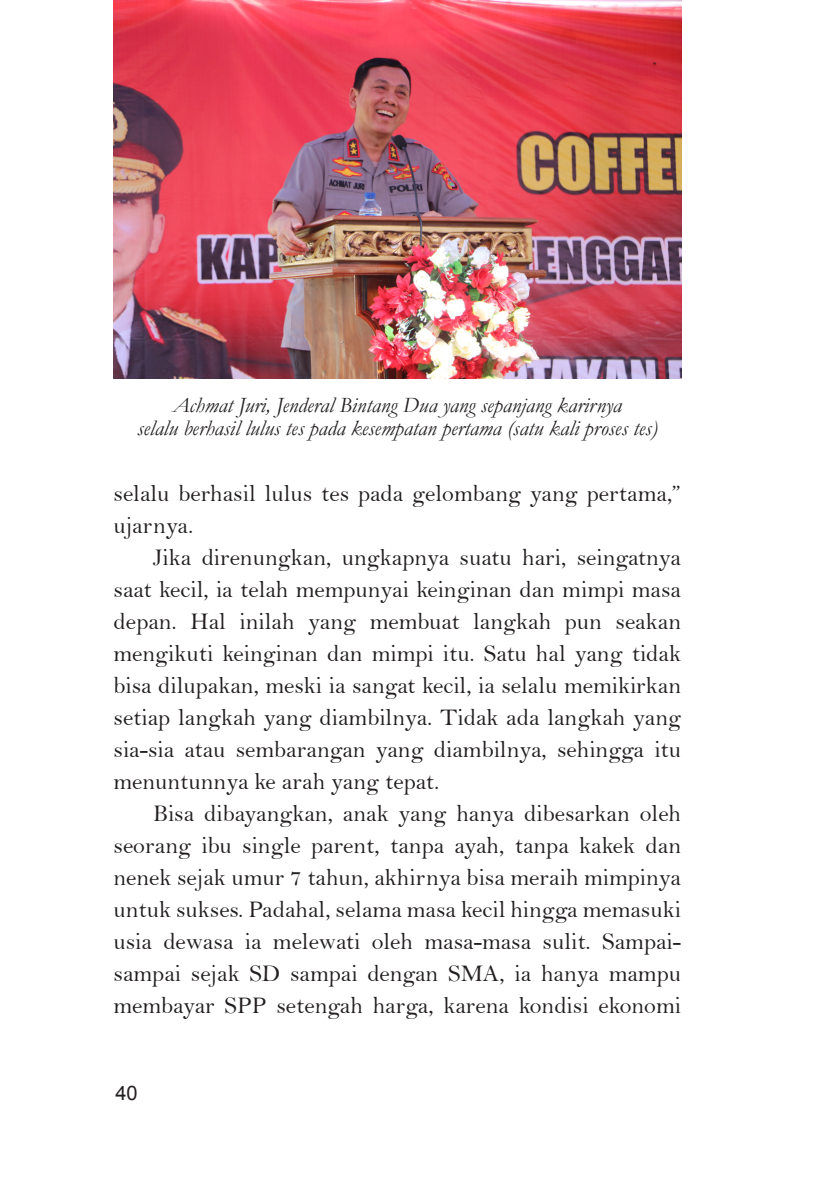
<style>
.page{position:relative;width:823px;height:1191px;background:#fff}
.page>*{position:absolute;margin:0;border:0;box-sizing:border-box;transform-origin:0 0}
.t1{font:24px/32px "Bell";color:#231f20;text-align:justify}
.t2{font:italic 22px "Garamond";color:#231f20}
.t3{font:20px "Arial";color:#231f20}
</style>
<div class="page">
<img style="left:113px;top:0;width:567px;height:378px">
<p class="t2" style="left:173px;top:390px;width:450px">Achmat Juri, Jenderal Bintang Dua yang sepanjang karirnya</p>
<p class="t2" style="left:137px;top:412px;width:522px">selalu berhasil lulus tes pada kesempatan pertama (satu kali proses tes)</p>
<p class="t1" style="left:113px;top:477px;width:568px">selalu berhasil lulus tes pada gelombang yang pertama,” ujarnya.</p>
<p class="t1" style="left:113px;top:541px;width:568px;text-indent:40px">Jika direnungkan, ungkapnya suatu hari, seingatnya saat kecil, ia telah mempunyai keinginan dan mimpi masa depan. Hal inilah yang membuat langkah pun seakan mengikuti keinginan dan mimpi itu. Satu hal yang tidak bisa dilupakan, meski ia sangat kecil, ia selalu memikirkan setiap langkah yang diambilnya. Tidak ada langkah yang sia-sia atau sembarangan yang diambilnya, sehingga itu menuntunnya ke arah yang tepat.</p>
<p class="t1" style="left:113px;top:797px;width:568px;text-indent:40px">Bisa dibayangkan, anak yang hanya dibesarkan oleh seorang ibu single parent, tanpa ayah, tanpa kakek dan nenek sejak umur 7 tahun, akhirnya bisa meraih mimpinya untuk sukses. Padahal, selama masa kecil hingga memasuki usia dewasa ia melewati oleh masa-masa sulit. Sampai&shy;sampai sejak SD sampai dengan SMA, ia hanya mampu membayar SPP setengah harga, karena kondisi ekonomi</p>
<p class="t3" style="left:115px;top:1079px;width:24px">40</p>
</div>
